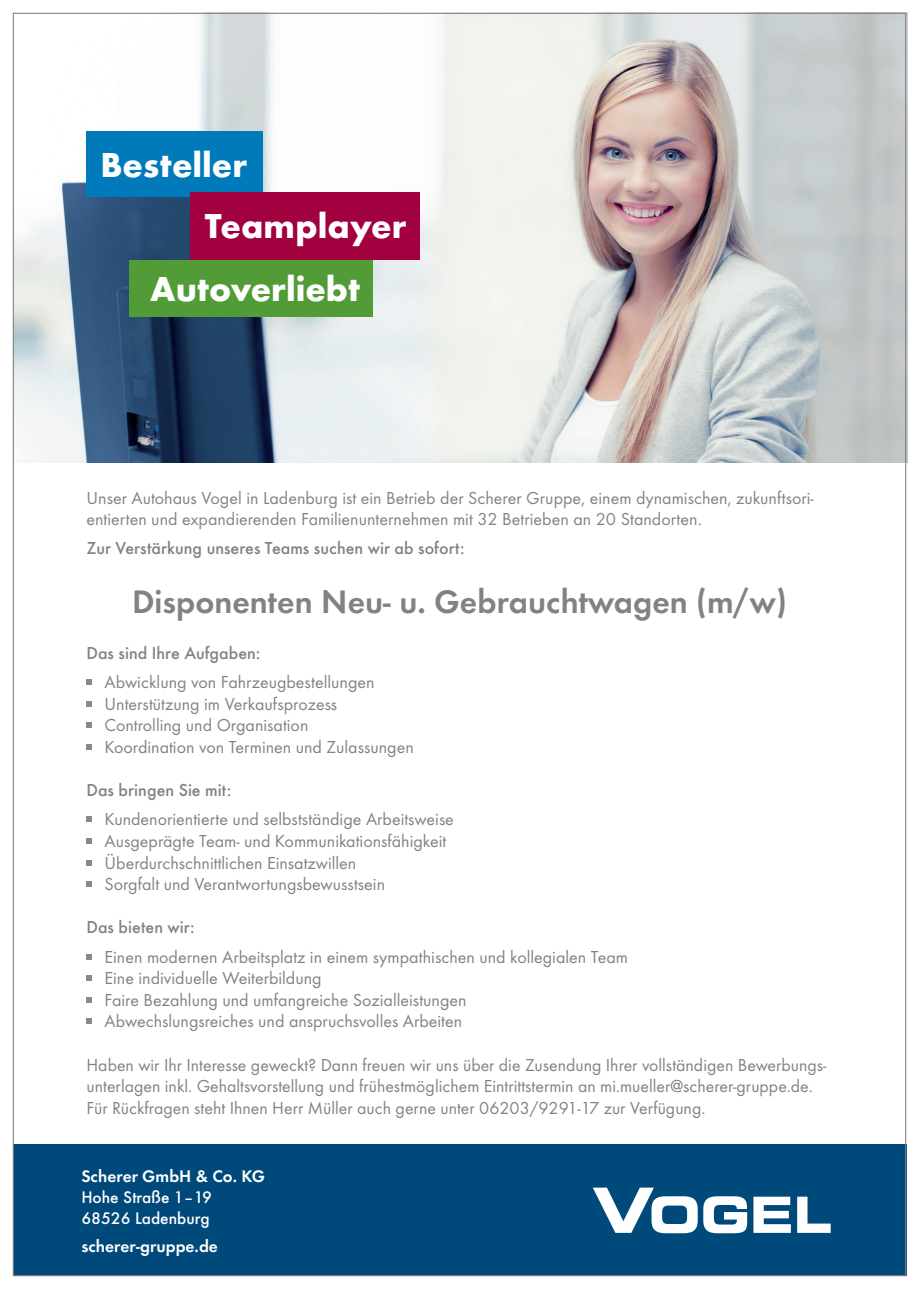
<style>
.page{position:relative;width:919px;height:1289px;background:#fff}
.page>*{position:absolute;margin:0;border:0;box-sizing:border-box;transform-origin:0 0}
.t1{font:700 35.85px/60.3px "Futura T";color:#fff}
.t2{font:600 33.75px "Futura T";color:#808285}
.t3{font:18px/21.6px "Futura T";color:#808285}
.t4{font:500 18px "Futura T";color:#808285}
.t5{font:600 17.4px "Futura T";color:#fff}
.t6{font:500 17.4px/20.9px "Futura T";color:#fff}
</style>
<div class="page">
<img style="left:15px;top:13px;width:892px;height:450px">
<div style="left:13px;top:1144px;width:893px;height:132px;background:#00497b"></div>
<svg style="left:86px;top:679px;width:6px;height:6px"></svg>
<svg style="left:86px;top:701px;width:6px;height:5px"></svg>
<svg style="left:86px;top:722px;width:6px;height:6px"></svg>
<svg style="left:86px;top:744px;width:6px;height:6px"></svg>
<svg style="left:86px;top:816px;width:6px;height:6px"></svg>
<svg style="left:86px;top:838px;width:6px;height:6px"></svg>
<svg style="left:86px;top:860px;width:6px;height:5px"></svg>
<svg style="left:86px;top:881px;width:6px;height:6px"></svg>
<svg style="left:86px;top:954px;width:6px;height:5px"></svg>
<svg style="left:86px;top:975px;width:6px;height:6px"></svg>
<svg style="left:86px;top:997px;width:6px;height:5px"></svg>
<svg style="left:86px;top:1018px;width:6px;height:6px"></svg>
<div style="left:86px;top:131px;width:176px;height:65px;background:#007abb"></div>
<div style="left:190px;top:193px;width:229px;height:67px;background:#a1013f"></div>
<div style="left:129px;top:260px;width:244px;height:57px;background:#529c38"></div>
<svg style="left:593px;top:1187px;width:104px;height:46px"></svg>
<svg style="left:703px;top:1196px;width:44px;height:37px"></svg>
<svg style="left:753px;top:1196px;width:37px;height:36px"></svg>
<svg style="left:797px;top:1196px;width:33px;height:36px"></svg>
<h1 class="t1" style="left:205px;top:135px;width:203px;text-indent:-104px">Besteller<br>Teamplayer</h1>
<h1 class="t1" style="left:150px;top:259px;width:211px">Autoverliebt</h1>
<p class="t3" style="left:86px;top:487px;width:728px">Unser Autohaus Vogel in Ladenburg ist ein Betrieb der Scherer Gruppe, einem dynamischen, zukunftsori&shy;entierten und expandierenden Familienunternehmen mit 32 Betrieben an 20 Standorten.</p>
<p class="t4" style="left:86px;top:538px;width:379px">Zur Verstärkung unseres Teams suchen wir ab sofort:</p>
<h2 class="t2" style="left:132px;top:581px;width:656px">Disponenten Neu- u. Gebrauchtwagen (m/w)</h2>
<p class="t4" style="left:86px;top:642px;width:175px">Das sind Ihre Aufgaben:</p>
<p class="t3" style="left:104px;top:671px;width:311px">Abwicklung von Fahrzeugbestellungen Unterstützung im Verkaufsprozess Controlling und Organisation<br>Koordination von Terminen und Zulassungen</p>
<p class="t4" style="left:86px;top:779px;width:146px">Das bringen Sie mit:</p>
<p class="t3" style="left:104px;top:808px;width:351px">Kundenorientierte und selbstständige Arbeitsweise Ausgeprägte Team- und Kommunikationsfähigkeit Überdurchschnittlichen Einsatzwillen<br>Sorgfalt und Verantwortungsbewusstsein</p>
<p class="t4" style="left:86px;top:916px;width:110px">Das bieten wir:</p>
<p class="t3" style="left:104px;top:945px;width:525px">Einen modernen Arbeitsplatz in einem sympathischen und kollegialen Team Eine individuelle Weiterbildung<br>Faire Bezahlung und umfangreiche Sozialleistungen<br>Abwechslungsreiches und anspruchsvolles Arbeiten</p>
<p class="t3" style="left:86px;top:1053px;width:741px">Haben wir Ihr Interesse geweckt? Dann freuen wir uns über die Zusendung Ihrer vollständigen Bewerbungs&shy;unterlagen inkl. Gehaltsvorstellung und frühestmöglichem Eintrittstermin an mi.mueller@scherer-gruppe.de.<br>Für Rückfragen steht Ihnen Herr Müller auch gerne unter 06203/9291-17 zur Verfügung.</p>
<p class="t5" style="left:81px;top:1165px;width:185px">Scherer GmbH &amp; Co. KG</p>
<p class="t6" style="left:81px;top:1186px;width:132px">Hohe Straße 1–19<br>68526 Ladenburg</p>
<p class="t5" style="left:81px;top:1235px;width:138px">scherer-gruppe.de</p>
</div>
